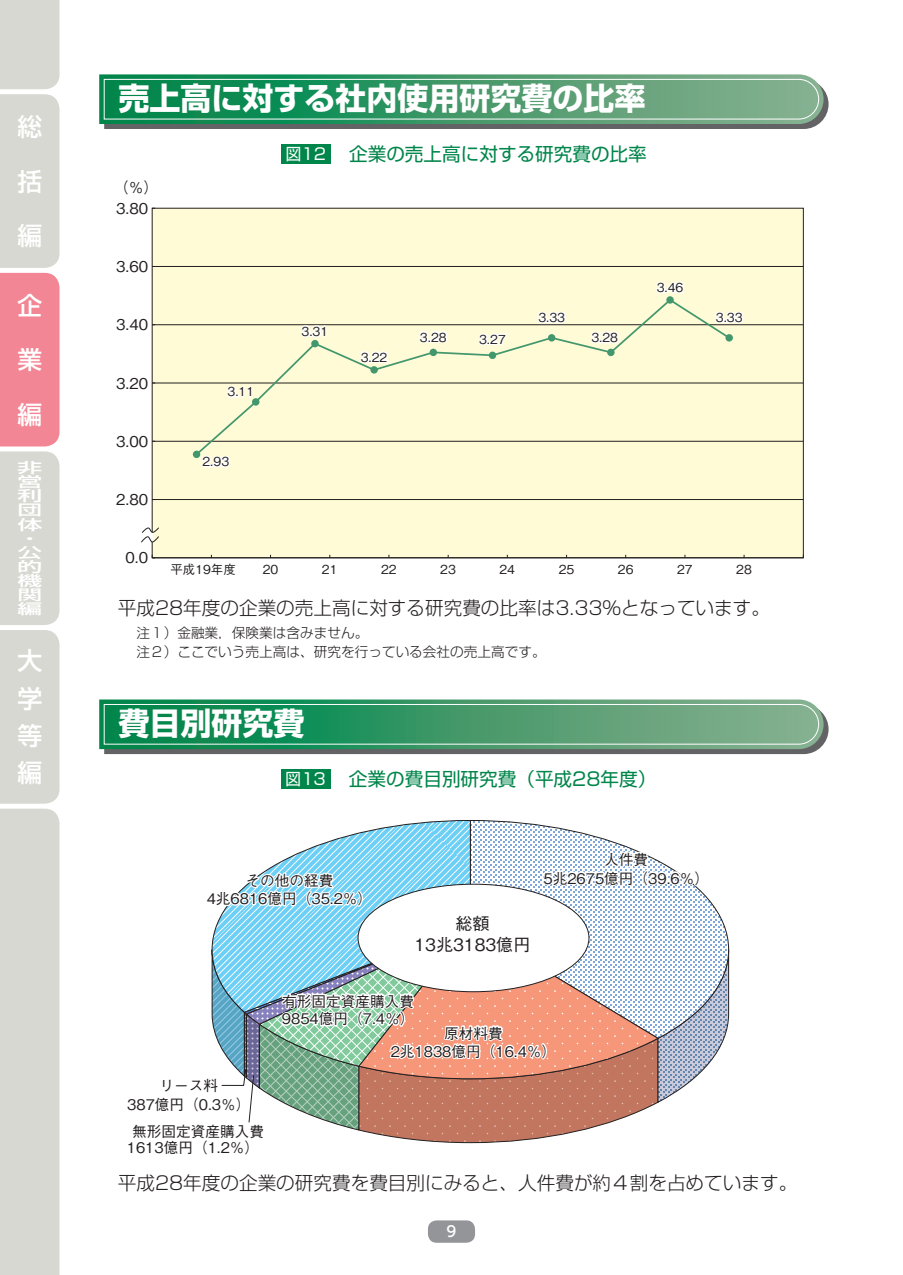
<style>
.page{position:relative;width:903px;height:1275px;background:#fff}
.page>*{position:absolute;margin:0;border:0;box-sizing:border-box;transform-origin:0 0}
.t1{font:700 30.97px "Shin Go Pro";color:#fff}
.t2{font:500 24.85px "Shin Go Pro";color:#fff}
.t3{font:300 18.55px "Shin Go Pro";color:#231f20}
.t4{font:18.55px "Shin Go Pro";color:#00854a}
.t5{font:500 17.15px/20.7px "Gothic BBB Pro";color:#231f20;text-align:center}
.t6{font:500 14.88px "Gothic BBB Pro";color:#231f20}
.t7{font:500 14.88px "UD Shin Go Pro";color:#fff}
.t8{font:500 14.7px/18px "Gothic BBB Pro";color:#231f20;text-align:center}
.t9{font:500 14.17px "Shin Go Pro";color:#fff;scale:1.75 1}
.t10{font:300 13.65px/19.2px "Shin Go Pro";color:#231f20}
.t11{font:500 12.42px "Gothic BBB Pro";color:#231f20}
.s1{font-size:16.1px;color:#fff}
</style>
<div class="page">
<div style="left:428px;top:1220px;width:47px;height:23px;background:#939598;border-radius:9px"></div>
<svg style="left:471px;top:820px;width:252px;height:100px"></svg>
<svg style="left:218px;top:820px;width:253px;height:100px"></svg>
<div style="left:358px;top:884px;width:231px;height:108px;background:#fff;border-radius:50%"></div>
<div style="left:152px;top:208px;width:651px;height:350px;background:#fffbd6"></div>
<hr style="left:152px;top:266px;width:651px;height:1px;background:#231f20">
<hr style="left:152px;top:324px;width:651px;height:1px;background:#231f20">
<hr style="left:152px;top:383px;width:651px;height:1px;background:#231f20">
<hr style="left:152px;top:441px;width:651px;height:1px;background:#231f20">
<hr style="left:152px;top:499px;width:651px;height:1px;background:#231f20">
<svg style="left:141px;top:527px;width:18px;height:16px"></svg>
<svg style="left:99px;top:74px;width:729px;height:55px;background:#4c9971"></svg>
<svg style="left:99px;top:699px;width:729px;height:55px;background:#4d9972"></svg>
<div style="left:281px;top:144px;width:50px;height:20px;background:#00854a"></div>
<div style="left:281px;top:769px;width:49px;height:20px;background:#00854a"></div>
<div style="left:193px;top:451px;width:7px;height:7px;background:#43976d;border-radius:50%"></div>
<svg style="left:218px;top:847px;width:146px;height:62px"></svg>
<svg style="left:541px;top:846px;width:160px;height:42px"></svg>
<svg style="left:212px;top:920px;width:517px;height:223px"></svg>
<svg style="left:194px;top:281px;width:550px;height:187px"></svg>
<svg style="left:0;top:0;width:60px;height:1275px;background:#dcceca"></svg>
<h2 class="t2" style="left:17px;top:106px;width:26px">総</h2>
<h2 class="t2" style="left:17px;top:161px;width:26px">括</h2>
<h2 class="t2" style="left:17px;top:215px;width:26px">編</h2>
<h2 class="t2" style="left:17px;top:285px;width:26px">企</h2>
<h2 class="t2" style="left:17px;top:339px;width:26px">業</h2>
<h2 class="t2" style="left:17px;top:394px;width:26px">編</h2>
<p class="t9" style="left:17px;top:456px;width:16px">非</p>
<p class="t9" style="left:17px;top:470px;width:16px">営</p>
<p class="t9" style="left:17px;top:484px;width:16px">利</p>
<p class="t9" style="left:17px;top:498px;width:16px">団</p>
<p class="t9" style="left:17px;top:512px;width:16px">体</p>
<p class="t9" style="left:17px;top:527px;width:16px">・</p>
<p class="t9" style="left:17px;top:541px;width:16px">公</p>
<p class="t9" style="left:17px;top:555px;width:16px">的</p>
<p class="t9" style="left:17px;top:569px;width:16px">機</p>
<p class="t9" style="left:17px;top:583px;width:16px">関</p>
<p class="t9" style="left:17px;top:597px;width:16px">編</p>
<h2 class="t2" style="left:17px;top:641px;width:26px">大</h2>
<h2 class="t2" style="left:17px;top:678px;width:26px">学</h2>
<h2 class="t2" style="left:17px;top:715px;width:26px">等</h2>
<h2 class="t2" style="left:17px;top:752px;width:26px">編</h2>
<h1 class="t1" style="left:118px;top:74px;width:529px">売上高に対する社内使用研究費の比率</h1>
<p class="t6" style="left:114px;top:176px;width:46px">（％）</p>
<p class="t6" style="left:116px;top:196px;width:33px">3.80</p>
<p class="t6" style="left:116px;top:255px;width:33px">3.60</p>
<p class="t6" style="left:116px;top:313px;width:33px">3.40</p>
<p class="t6" style="left:116px;top:371px;width:33px">3.20</p>
<p class="t6" style="left:116px;top:429px;width:33px">3.00</p>
<p class="t6" style="left:116px;top:488px;width:33px">2.80</p>
<p class="t6" style="left:125px;top:545px;width:24px">0.0</p>
<p class="t4" style="left:285px;top:139px;width:363px"><span class="s1">図12</span> 　企業の売上高に対する研究費の比率</p>
<p class="t11" style="left:657px;top:278px;width:28px">3.46</p>
<p class="t11" style="left:228px;top:382px;width:28px">3.11</p>
<p class="t11" style="left:202px;top:452px;width:28px">2.93</p>
<p class="t11" style="left:302px;top:321px;width:28px">3.31</p>
<p class="t11" style="left:361px;top:347px;width:28px">3.22</p>
<p class="t11" style="left:420px;top:327px;width:28px">3.28</p>
<p class="t11" style="left:479px;top:329px;width:28px">3.27</p>
<p class="t11" style="left:538px;top:307px;width:28px">3.33</p>
<p class="t11" style="left:716px;top:307px;width:28px">3.33</p>
<p class="t11" style="left:591px;top:327px;width:28px">3.28</p>
<p class="t11" style="left:171px;top:559px;width:67px">平成19年度</p>
<p class="t11" style="left:263px;top:559px;width:17px">20</p>
<p class="t11" style="left:322px;top:559px;width:17px">21</p>
<p class="t11" style="left:381px;top:559px;width:17px">22</p>
<p class="t11" style="left:440px;top:559px;width:17px">23</p>
<p class="t11" style="left:499px;top:559px;width:17px">24</p>
<p class="t11" style="left:559px;top:559px;width:17px">25</p>
<p class="t11" style="left:618px;top:559px;width:17px">26</p>
<p class="t11" style="left:677px;top:559px;width:17px">27</p>
<p class="t11" style="left:736px;top:559px;width:17px">28</p>
<p class="t3" style="left:118px;top:593px;width:654px">平成28年度の企業の売上高に対する研究費の比率は3.33％となっています。</p>
<p class="t10" style="left:136px;top:621px;width:411px">注１）金融業，保険業は含みません。<br>注２）ここでいう売上高は、研究を行っている会社の売上高です。</p>
<h1 class="t1" style="left:118px;top:699px;width:188px">費目別研究費</h1>
<p class="t4" style="left:285px;top:764px;width:372px"><span class="s1">図13</span> 　企業の費目別研究費（平成28年度）</p>
<p class="t8" style="left:604px;top:849px;width:45px">人件費</p>
<p class="t8" style="left:207px;top:870px;width:167px">その他の経費<br>4兆6816億円（35.2％）</p>
<p class="t8" style="left:543px;top:867px;width:167px">5兆2675億円（39.6％）</p>
<p class="t5" style="left:414px;top:911px;width:117px">総額<br>13兆3183億円</p>
<p class="t8" style="left:282px;top:990px;width:133px">有形固定資産購入費</p>
<p class="t8" style="left:127px;top:1075px;width:125px">リース料<br>387億円（0.3％）</p>
<p class="t8" style="left:127px;top:1137px;width:134px">1613億円（1.2％）</p>
<p class="t8" style="left:132px;top:1120px;width:133px">無形固定資産購入費</p>
<p class="t8" style="left:282px;top:1008px;width:134px">9854億円（7.4％）</p>
<p class="t8" style="left:391px;top:1040px;width:167px">2兆1838億円（16.4％）</p>
<p class="t8" style="left:444px;top:1022px;width:60px">原材料費</p>
<p class="t3" style="left:118px;top:1167px;width:681px">平成28年度の企業の研究費を費目別にみると、人件費が約４割を占めています。</p>
<p class="t7" style="left:447px;top:1219px;width:11px">9</p>
</div>
